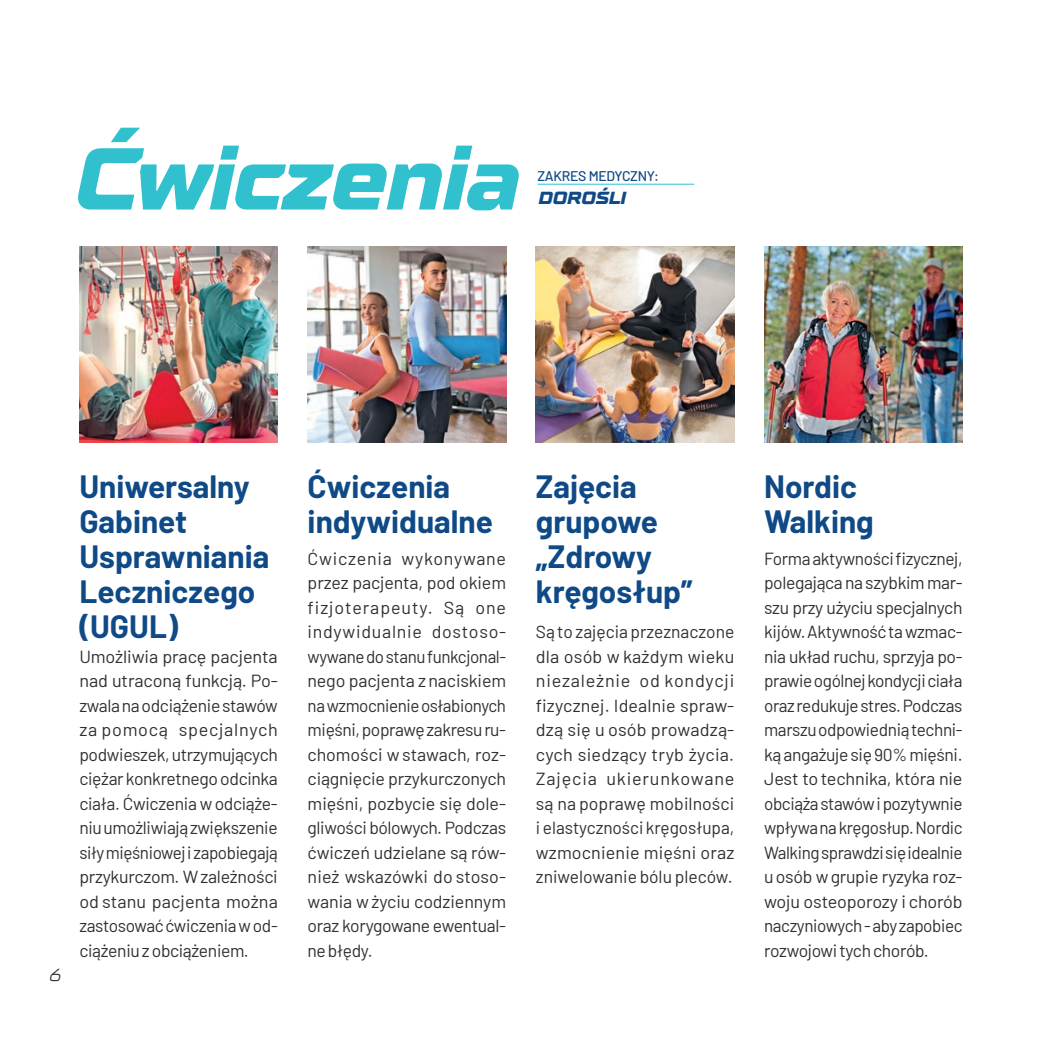
<style>
.page{position:relative;width:1042px;height:1042px;background:#fff}
.page>*{position:absolute;margin:0;border:0;box-sizing:border-box;transform-origin:0 0}
.Tytul{font:87.5px "TT Supermolot Neue Exp X Bold It";letter-spacing:-.03em;color:#30c0ce}
.t1{font:700 31.5px/35px "Barlow";color:#0f4a87}
.Tekst{font:17.5px/24.5px "Barlow";letter-spacing:-.02em;color:#312f30;text-align:justify}
.Tytul-2{font:17.5px "TT Supermolot Neue Exp X Bold It";letter-spacing:-.02em;color:#0f4a87}
.t2{font:italic 17.5px "TT Supermolot Neue Exp";color:#312f30}
.Tytul-3{font:500 14px "Barlow";letter-spacing:-.02em;color:#0f4a87}
.s1{color:#fff}
</style>
<div class="page">
<img style="left:79px;top:246px;width:199px;height:196px">
<img style="left:308px;top:246px;width:198px;height:196px">
<img style="left:536px;top:246px;width:198px;height:196px">
<img style="left:764px;top:246px;width:198px;height:196px">
<hr style="left:537px;top:184px;width:157px;height:1px;background:#30c0ce">
<p class="Tytul" style="left:69px;top:126px;width:449px">Ćwiczenia</p>
<p class="Tytul-3" style="left:537px;top:166px;width:123px">ZAKRES MEDYCZNY:</p>
<p class="Tytul-2" style="left:537px;top:187px;width:94px">DOROŚLI<span class="s1">.</span></p>
<p class="t2" style="left:48px;top:965px;width:13px">6</p>
<p class="t1" style="left:79px;top:467px;width:192px">Uniwersalny<br>Gabinet<br>Usprawniania<br>Leczniczego (UGUL)</p>
<p class="Tekst" style="left:79px;top:643px;width:200px">Umożliwia pracę pacjenta nad utraconą funkcją. Po&shy;zwala na odciążenie stawów za pomocą specjalnych podwieszek, utrzymujących ciężar konkretnego odcinka ciała. Ćwiczenia wodciąże&shy;niu umożliwiają zwiększenie siły mięśniowej i zapobiegają przykurczom. Wzależności od stanu pacjenta można zastosować ćwiczenia wod&shy;ciążeniu zobciążeniem.</p>
<p class="t1" style="left:308px;top:467px;width:187px">Ćwiczenia indywidualne</p>
<p class="Tekst" style="left:308px;top:545px;width:200px">Ćwiczenia wykonywane przez pacjenta, pod okiem fizjoterapeuty. Są one indywidualnie dostoso&shy;wywane dostanu funkcjonal&shy;nego pacjenta znaciskiem nawzmocnienie osłabionych mięśni, poprawę zakresu ru&shy;chomości w stawach, roz&shy;ciągnięcie przykurczonych mięśni, pozbycie się dole&shy;gliwości bólowych. Podczas ćwiczeń udzielane są rów&shy;nież wskazówki do stoso&shy;wania wżyciu codziennym oraz korygowane ewentual&shy;ne błędy.</p>
<p class="t1" style="left:536px;top:467px;width:158px">Zajęcia grupowe „Zdrowy kręgosłup”</p>
<p class="Tekst" style="left:536px;top:618px;width:200px">Są to zajęcia przeznaczone dla osób w każdym wieku niezależnie od kondycji fizycznej. Idealnie spraw&shy;dzą się u osób prowadzą&shy;cych siedzący tryb życia.<br>Zajęcia ukierunkowane są na poprawę mobilności i elastyczności kręgosłupa, wzmocnienie mięśni oraz zniwelowanie bólu pleców.</p>
<p class="t1" style="left:764px;top:467px;width:111px">Nordic<br>Walking</p>
<p class="Tekst" style="left:764px;top:545px;width:200px">Forma aktywności fizycznej, polegająca naszybkim mar&shy;szu przy użyciu specjalnych kijów. Aktywność tawzmac&shy;nia układ ruchu, sprzyja po&shy;prawie ogólnej kondycji ciała oraz redukuje stres. Podczas marszu odpowiednią techni&shy;ką angażuje się 90% mięśni.<br>Jest to technika, która nie obciąża stawów ipozytywnie wpływa nakręgosłup. Nordic Walking sprawdzi się idealnie uosób wgrupie ryzyka roz&shy;woju osteoporozy i chorób naczyniowych - aby zapobiec rozwojowi tych chorób.</p>
</div>
